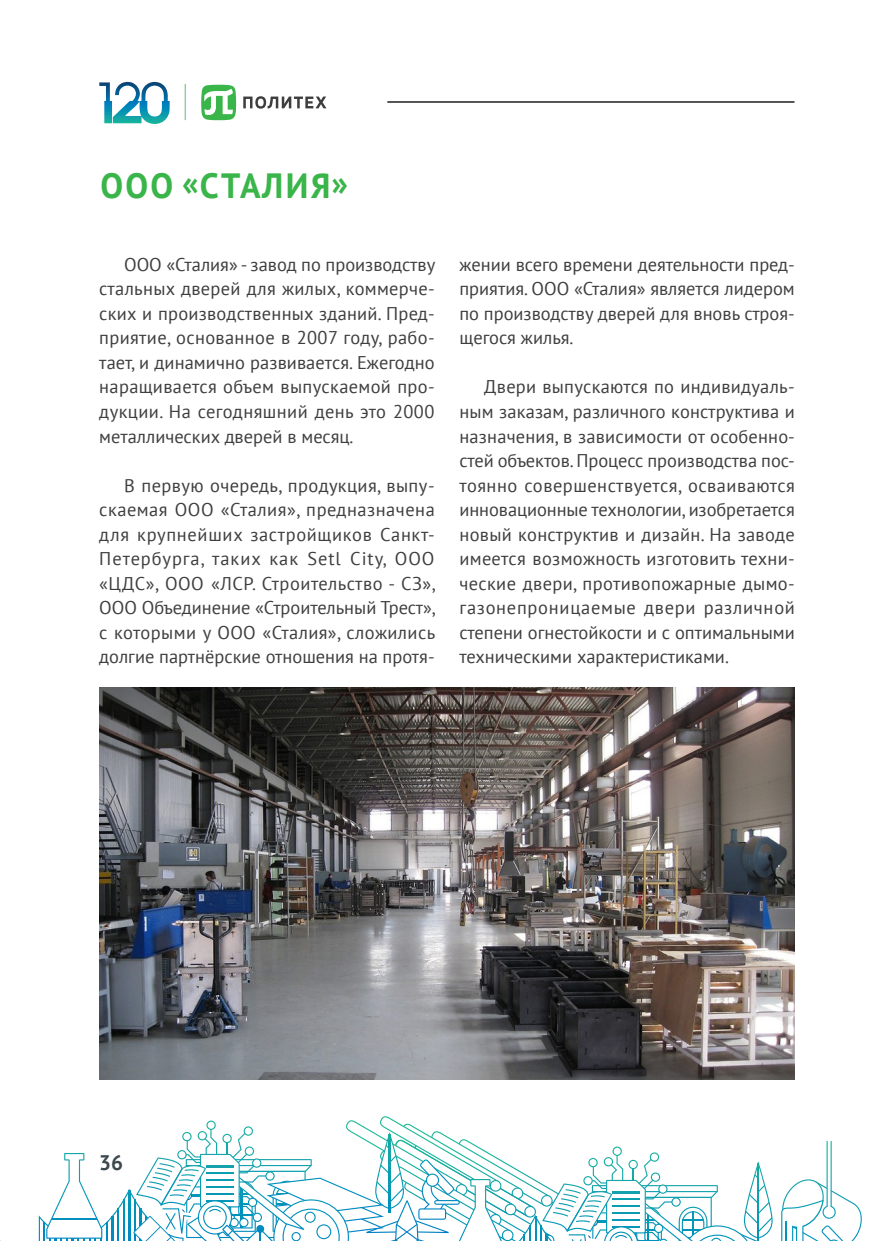
<style>
.page{position:relative;width:869px;height:1241px;background:#fff}
.page>*{position:absolute;margin:0;border:0;box-sizing:border-box;transform-origin:0 0}
.zagolovok{font:700 35px "PT Sans";letter-spacing:.07em;color:#3ab54a}
.t1{font:700 21px "PT Sans";color:#3d474e}
.Body_Text{font:18.38px/24.5px "PT Sans";color:#3e3e3f;text-align:justify}
</style>
<div class="page">
<svg style="left:0;top:1116px;width:862px;height:125px"></svg>
<svg style="left:99px;top:82px;width:70px;height:42px"></svg>
<svg style="left:185px;top:84px;width:1px;height:36px"></svg>
<svg style="left:243px;top:96px;width:83px;height:13px"></svg>
<svg style="left:201px;top:85px;width:35px;height:35px"></svg>
<hr style="left:387px;top:101px;width:407px;height:2px;background:#3e3e3f">
<div style="left:794px;top:1104px;width:74px;height:36px;background:#fff"></div>
<img style="left:99px;top:687px;width:695px;height:392px">
<p class="zagolovok" style="left:100px;top:163px;width:249px">ООО «СТАЛИЯ»</p>
<p class="Body_Text" style="left:99px;top:252px;width:337px;text-indent:25px">ООО «Сталия» - завод по производству стальных дверей для жилых, коммерче&shy;ских и производственных зданий. Пред&shy;приятие, основанное в 2007 году, рабо&shy;тает, и динамично развивается. Ежегодно наращивается объем выпускаемой про&shy;дукции. На сегодняшний день это 2000 металлических дверей в месяц.</p>
<p class="Body_Text" style="left:99px;top:472px;width:338px;text-indent:25px">В первую очередь, продукция, выпу&shy;скаемая ООО «Сталия», предназначена для крупнейших застройщиков Санкт-Петербурга, таких как Setl City, ООО «ЦДС», ООО «ЛСР. Строительство - СЗ», ООО Объединение «Строительный Трест», с которыми у ООО «Сталия», сложились долгие партнёрские отношения на протя-</p>
<p class="Body_Text" style="left:459px;top:252px;width:337px">жении всего времени деятельности пред&shy;приятия. ООО «Сталия» является лидером по производству дверей для вновь строя&shy;щегося жилья.</p>
<p class="Body_Text" style="left:459px;top:374px;width:337px;text-indent:25px">Двери выпускаются по индивидуаль&shy;ным заказам, различного конструктива и назначения, в зависимости от особенно&shy;стей объектов. Процесс производства пос&shy;тоянно совершенствуется, осваиваются инновационные технологии, изобретается новый конструктив и дизайн. На заводе имеется возможность изготовить техни&shy;ческие двери, противопожарные дымо&shy;газонепроницаемые двери различной степени огнестойкости и с оптимальными техническими характеристиками.</p>
<p class="t1" style="left:99px;top:1148px;width:25px">36</p>
</div>
